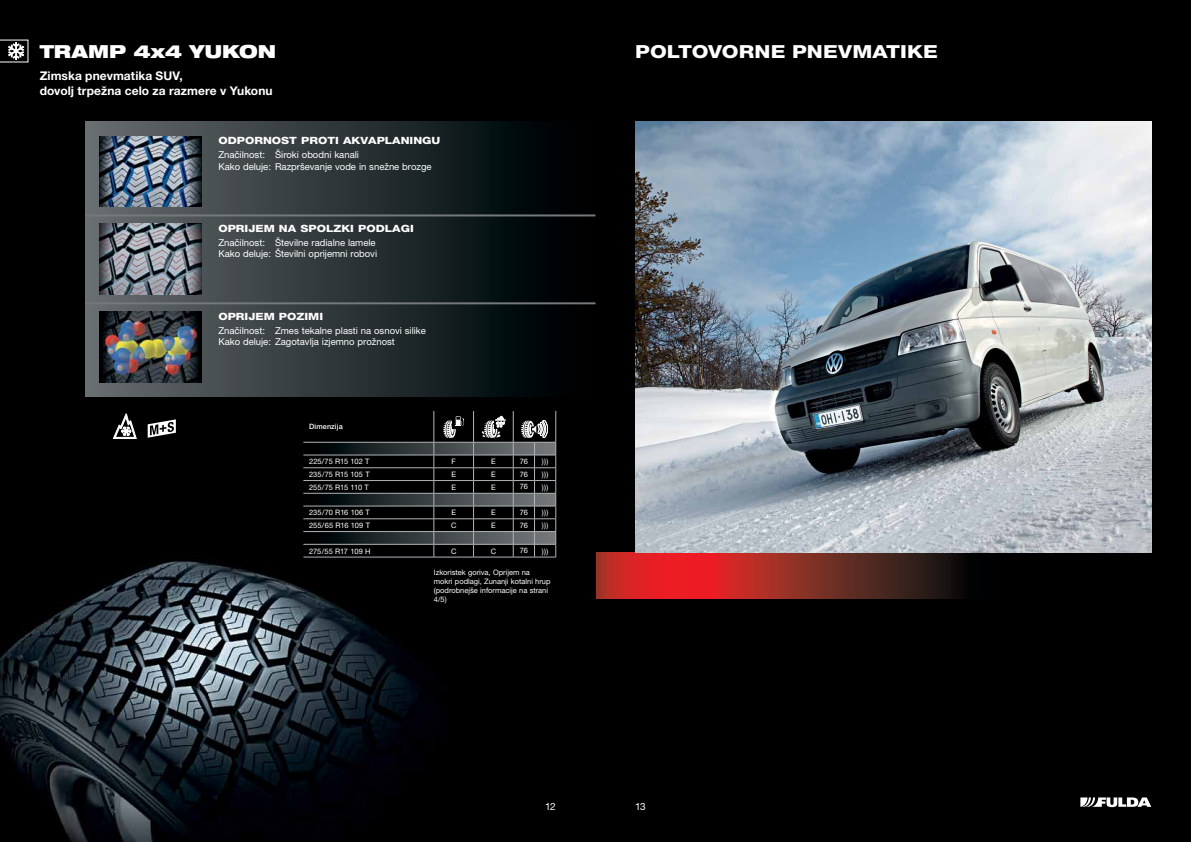
<style>
.page{position:relative;width:1191px;height:842px;background:#fff}
.page>*{position:absolute;margin:0;border:0;box-sizing:border-box;transform-origin:0 0}
.t1{font:800 18px "Helvetica Neue CE";letter-spacing:.005em;color:#fff;scale:1.2 1}
.t2{font:900 expanded 18px "Helvetica Neue";letter-spacing:-.005em;color:#fff}
.t3{font:700 12px/14.4px "Helvetica Neue CE";letter-spacing:.005em;color:#fff}
.t4{font:800 10px "Helvetica Neue CE";color:#fff;scale:1.2 1}
.t5{font:10px "Helvetica Neue CE";color:#fff}
.t6{font:9.5px/11.4px "Helvetica Neue CE";color:#fff}
.t7{font:7.5px "Helvetica Neue";letter-spacing:-.01em;color:#fff}
.t8{font:7.5px/9px "Helvetica Neue CE";color:#fff}
.t9{font:500 7.3px "Helvetica Neue CE";letter-spacing:.015em;color:#fff}
</style>
<div class="page">
<div style="left:595px;top:0;width:596px;height:842px;background:#000"></div>
<svg style="left:596px;top:553px;width:365px;height:45px;background:#932521"></svg>
<img style="left:635px;top:122px;width:516px;height:431px">
<div style="left:0;top:0;width:595px;height:842px;background:#000"></div>
<img style="left:0;top:411px;width:557px;height:431px">
<div style="left:85px;top:122px;width:510px;height:275px;background:linear-gradient(to right,#686e71,#000)"></div>
<hr style="left:85px;top:214px;width:510px;height:2px;background:#fff">
<hr style="left:85px;top:302px;width:510px;height:2px;background:#fff">
<svg style="left:1080px;top:797px;width:71px;height:10px"></svg>
<svg style="left:0;top:40px;width:28px;height:22px"></svg>
<img style="left:99px;top:136px;width:102px;height:71px">
<img style="left:99px;top:224px;width:102px;height:71px">
<img style="left:99px;top:312px;width:102px;height:71px">
<hr style="left:555px;top:411px;width:1px;height:31px;background:#b1b4b6">
<hr style="left:433px;top:411px;width:1px;height:31px;background:#b1b4b6">
<hr style="left:473px;top:411px;width:1px;height:31px;background:#b1b4b6">
<hr style="left:513px;top:411px;width:1px;height:31px;background:#b1b4b6">
<svg style="left:303px;top:416px;width:253px;height:142px"></svg>
<svg style="left:148px;top:419px;width:28px;height:19px"></svg>
<svg style="left:113px;top:414px;width:23px;height:25px"></svg>
<h1 class="t2" style="left:40px;top:40px;width:218px">TRAMP 4x4 YUKON</h1>
<p class="t3" style="left:40px;top:69px;width:234px">Zimska pnevmatika SUV,<br>dovolj trpežna celo za razmere v Yukonu</p>
<p class="t4" style="left:218px;top:134px;width:187px">ODPORNOST PROTI AKVAPLANINGU</p>
<p class="t6" style="left:218px;top:149px;width:215px">Značilnost: Široki obodni kanali<br>Kako deluje: Razprševanje vode in snežne brozge</p>
<p class="t4" style="left:218px;top:222px;width:164px">OPRIJEM NA SPOLZKI PODLAGI</p>
<p class="t6" style="left:218px;top:237px;width:160px">Značilnost: Številne radialne lamele<br>Kako deluje: Številni oprijemni robovi</p>
<p class="t4" style="left:218px;top:310px;width:89px">OPRIJEM POZIMI</p>
<p class="t6" style="left:218px;top:325px;width:209px">Značilnost: Zmes tekalne plasti na osnovi silike<br>Kako deluje: Zagotavlja izjemno prožnost</p>
<p class="t9" style="left:309px;top:422px;width:35px">Dimenzija</p>
<p class="t7" style="left:309px;top:457px;width:62px">225/75 R15 102 T</p>
<p class="t7" style="left:451px;top:457px;width:6px">F</p>
<p class="t7" style="left:491px;top:457px;width:6px">E</p>
<p class="t7" style="left:520px;top:457px;width:10px">76</p>
<p class="t7" style="left:542px;top:457px;width:8px">)))</p>
<p class="t7" style="left:309px;top:470px;width:62px">235/75 R15 105 T</p>
<p class="t7" style="left:451px;top:470px;width:6px">E</p>
<p class="t7" style="left:491px;top:470px;width:6px">E</p>
<p class="t7" style="left:520px;top:469px;width:10px">76</p>
<p class="t7" style="left:542px;top:470px;width:8px">)))</p>
<p class="t7" style="left:309px;top:483px;width:61px">255/75 R15 110 T</p>
<p class="t7" style="left:451px;top:483px;width:6px">E</p>
<p class="t7" style="left:491px;top:483px;width:6px">E</p>
<p class="t7" style="left:520px;top:482px;width:10px">76</p>
<p class="t7" style="left:542px;top:483px;width:8px">)))</p>
<p class="t7" style="left:309px;top:508px;width:62px">235/70 R16 106 T</p>
<p class="t7" style="left:451px;top:508px;width:6px">E</p>
<p class="t7" style="left:491px;top:508px;width:6px">E</p>
<p class="t7" style="left:520px;top:508px;width:10px">76</p>
<p class="t7" style="left:542px;top:508px;width:8px">)))</p>
<p class="t7" style="left:309px;top:521px;width:62px">255/65 R16 109 T</p>
<p class="t7" style="left:451px;top:521px;width:7px">C</p>
<p class="t7" style="left:491px;top:521px;width:6px">E</p>
<p class="t7" style="left:520px;top:520px;width:10px">76</p>
<p class="t7" style="left:542px;top:521px;width:8px">)))</p>
<p class="t7" style="left:309px;top:546px;width:63px">275/55 R17 109 H</p>
<p class="t7" style="left:451px;top:546px;width:7px">C</p>
<p class="t7" style="left:491px;top:546px;width:7px">C</p>
<p class="t7" style="left:520px;top:546px;width:10px">76</p>
<p class="t7" style="left:542px;top:546px;width:8px">)))</p>
<p class="t8" style="left:434px;top:567px;width:118px">Izkoristek goriva, Oprijem na<br>mokri podlagi, Zunanji kotalni hrup (podrobnejše informacije na strani<br>4/5)</p>
<h1 class="t1" style="left:635px;top:41px;width:254px">POLTOVORNE PNEVMATIKE</h1>
<p class="t5" style="left:545px;top:800px;width:12px">12</p>
<p class="t5" style="left:635px;top:800px;width:12px">13</p>
</div>
